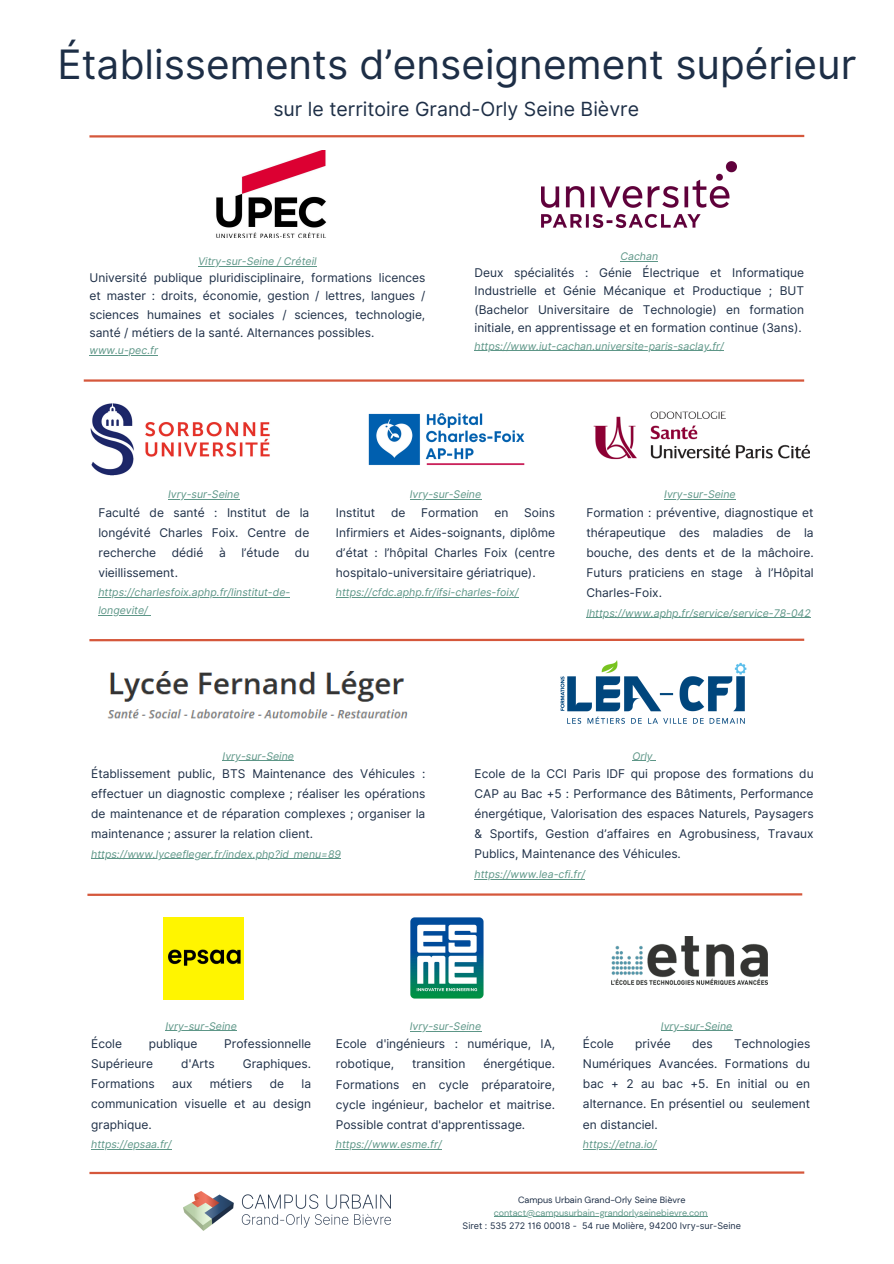
<style>
.page{position:relative;width:894px;height:1264px;background:#fff}
.page>*{position:absolute;margin:0;border:0;box-sizing:border-box;transform-origin:0 0}
.t1{font:40.5px "Inter";color:#1d2e46}
.t2{font:19.5px "Inter";color:#1d2e46}
.t3{font:12px/20.1px "Inter";color:#1d2e46;text-align:justify}
.t4{font:italic 10.5px "Inter";color:#5d9687}
.t5{font:9px "Inter";color:#1d2e46}
.t6{font:9px "DM Sans";color:#5d9687}
.t7{font:9px "DM Sans";color:#1d2e46}
</style>
<div class="page">
<img style="left:183px;top:1191px;width:207px;height:39px">
<img style="left:216px;top:150px;width:111px;height:88px">
<hr style="left:84px;top:379px;width:720px;height:2px;background:#d5573b">
<hr style="left:87px;top:893px;width:715px;height:2px;background:#d5573b">
<hr style="left:89px;top:1171px;width:715px;height:3px;background:#d5573b">
<img style="left:90px;top:403px;width:180px;height:73px">
<img style="left:541px;top:161px;width:195px;height:66px">
<img style="left:593px;top:411px;width:217px;height:49px">
<img style="left:107px;top:671px;width:301px;height:48px">
<img style="left:368px;top:413px;width:157px;height:52px">
<img style="left:611px;top:936px;width:155px;height:48px">
<img style="left:410px;top:917px;width:74px;height:82px">
<img style="left:164px;top:917px;width:79px;height:82px">
<img style="left:560px;top:660px;width:187px;height:64px">
<hr style="left:198px;top:266px;width:118px;height:1px;background:#5d9687">
<hr style="left:89px;top:355px;width:69px;height:1px;background:#5d9687">
<hr style="left:493px;top:1216px;width:214px;height:1px;background:#5d9687">
<hr style="left:89px;top:135px;width:715px;height:2px;background:#d5573b">
<hr style="left:89px;top:638px;width:715px;height:3px;background:#d5573b">
<hr style="left:168px;top:499px;width:71px;height:1px;background:#5d9687">
<hr style="left:98px;top:597px;width:192px;height:1px;background:#5d9687">
<hr style="left:98px;top:615px;width:50px;height:1px;background:#5d9687">
<hr style="left:409px;top:499px;width:72px;height:1px;background:#5d9687">
<hr style="left:336px;top:597px;width:182px;height:1px;background:#5d9687">
<hr style="left:664px;top:499px;width:71px;height:1px;background:#5d9687">
<hr style="left:586px;top:617px;width:224px;height:1px;background:#5d9687">
<hr style="left:222px;top:760px;width:72px;height:1px;background:#5d9687">
<hr style="left:91px;top:858px;width:250px;height:1px;background:#5d9687">
<hr style="left:409px;top:1030px;width:72px;height:1px;background:#5d9687">
<hr style="left:336px;top:1148px;width:106px;height:1px;background:#5d9687">
<hr style="left:660px;top:1030px;width:72px;height:1px;background:#5d9687">
<hr style="left:582px;top:1148px;width:74px;height:1px;background:#5d9687">
<hr style="left:165px;top:1030px;width:72px;height:1px;background:#5d9687">
<hr style="left:91px;top:1148px;width:81px;height:1px;background:#5d9687">
<hr style="left:620px;top:261px;width:38px;height:1px;background:#5d9687">
<hr style="left:474px;top:350px;width:249px;height:1px;background:#5d9687">
<svg style="left:632px;top:760px;width:23px;height:1px"></svg>
<hr style="left:474px;top:878px;width:111px;height:1px;background:#5d9687">
<h3 class="t1" style="left:58px;top:40px;width:800px">Établissements d’enseignement supérieur</h3>
<p class="t2" style="left:273px;top:97px;width:367px">sur le territoire Grand-Orly Seine Bièvre</p>
<p class="t4" style="left:198px;top:255px;width:120px">Vitry-sur-Seine / Créteil</p>
<p class="t3" style="left:89px;top:268px;width:337px;line-height:18.5px">Université publique pluridisciplinaire, formations licences et master : droits, économie, gestion / lettres, langues / sciences humaines et sociales / sciences, technologie, santé / métiers de la santé. Alternances possibles.</p>
<h3 class="t4" style="left:89px;top:344px;width:70px">www.u-pec.fr</h3>
<p class="t4" style="left:620px;top:250px;width:39px">Cachan</p>
<p class="t3" style="left:474px;top:263px;width:331px;line-height:18.5px">Deux spécialités : Génie Électrique et Informatique Industrielle et Génie Mécanique et Productique ; BUT (Bachelor Universitaire de Technologie) en formation initiale, en apprentissage et en formation continue (3ans).</p>
<p class="t4" style="left:474px;top:339px;width:251px">https://www.iut-cachan.universite-paris-saclay.fr/</p>
<p class="t4" style="left:168px;top:488px;width:73px">Ivry-sur-Seine</p>
<p class="t3" style="left:98px;top:502px;width:212px">Faculté de santé : Institut de la longévité Charles Foix. Centre de recherche</p>
<p class="t3" style="left:172px;top:542px;width:33px">dédié</p>
<p class="t3" style="left:219px;top:542px;width:8px">à</p>
<p class="t3" style="left:241px;top:542px;width:39px">l’étude</p>
<p class="t3" style="left:295px;top:542px;width:16px">du</p>
<p class="t3" style="left:98px;top:562px;width:81px">vieillissement.</p>
<h3 class="t4" style="left:98px;top:586px;width:193px">https://charlesfoix.aphp.fr/linstitut-de-</h3>
<h3 class="t4" style="left:98px;top:604px;width:51px">longevite/</h3>
<h3 class="t4" style="left:409px;top:488px;width:73px">Ivry-sur-Seine</h3>
<h3 class="t3" style="left:336px;top:502px;width:221px;text-indent:188px">Soins Infirmiers et Aides-soignants, diplôme d’état : l’hôpital Charles Foix (centre hospitalo-universitaire gériatrique).</h3>
<p class="t4" style="left:336px;top:586px;width:184px">https://cfdc.aphp.fr/ifsi-charles-foix/</p>
<h3 class="t3" style="left:336px;top:502px;width:41px">Institut</h3>
<h3 class="t3" style="left:391px;top:502px;width:16px">de</h3>
<h3 class="t3" style="left:421px;top:502px;width:59px">Formation</h3>
<h3 class="t3" style="left:494px;top:502px;width:16px">en</h3>
<p class="t4" style="left:664px;top:488px;width:73px">Ivry-sur-Seine</p>
<p class="t3" style="left:586px;top:502px;width:229px">Formation : préventive, diagnostique et thérapeutique des maladies de la bouche, des dents et de la mâchoire.<br>Futurs praticiens en stage à l’Hôpital Charles-Foix.</p>
<p class="t4" style="left:586px;top:606px;width:226px">Ihttps://www.aphp.fr/service/service-78-042</p>
<p class="t4" style="left:222px;top:749px;width:73px">Ivry-sur-Seine</p>
<p class="t3" style="left:91px;top:763px;width:335px">Établissement public, BTS Maintenance des Véhicules : effectuer un diagnostic complexe ; réaliser les opérations de maintenance et de réparation complexes ; organiser la maintenance ; assurer la relation client.</p>
<p class="t4" style="left:91px;top:847px;width:251px">https://www.lyceefleger.fr/index.php?id_menu=89</p>
<p class="t4" style="left:632px;top:749px;width:22px">Orly</p>
<p class="t3" style="left:474px;top:763px;width:340px">Ecole de la CCI Paris IDF qui propose des formations du CAP au Bac +5 : Performance des Bâtiments, Performance énergétique, Valorisation des espaces Naturels, Paysagers &amp; Sportifs, Gestion d’affaires en Agrobusiness, Travaux Publics, Maintenance des Véhicules.</p>
<p class="t4" style="left:474px;top:867px;width:112px">https://www.lea-cfi.fr/</p>
<p class="t4" style="left:165px;top:1019px;width:73px">Ivry-sur-Seine</p>
<p class="t3" style="left:91px;top:1033px;width:32px">École</p>
<p class="t3" style="left:149px;top:1033px;width:50px">publique</p>
<p class="t3" style="left:224px;top:1033px;width:88px">Professionnelle</p>
<p class="t3" style="left:91px;top:1053px;width:63px">Supérieure</p>
<p class="t3" style="left:181px;top:1053px;width:35px">d'Arts</p>
<p class="t3" style="left:243px;top:1053px;width:70px">Graphiques.</p>
<p class="t3" style="left:91px;top:1073px;width:65px">Formations</p>
<p class="t3" style="left:172px;top:1073px;width:22px">aux</p>
<p class="t3" style="left:210px;top:1073px;width:44px">métiers</p>
<p class="t3" style="left:270px;top:1073px;width:16px">de</p>
<p class="t3" style="left:91px;top:1073px;width:221px;text-indent:210px">la communication visuelle et au design graphique.</p>
<p class="t4" style="left:91px;top:1137px;width:82px">https://epsaa.fr/</p>
<p class="t4" style="left:409px;top:1019px;width:73px">Ivry-sur-Seine</p>
<p class="t3" style="left:336px;top:1033px;width:221px">Ecole d'ingénieurs : numérique, IA, robotique,</p>
<p class="t3" style="left:336px;top:1053px;width:221px;text-indent:148px">énergétique.<br>Formations en cycle préparatoire, cycle ingénieur, bachelor et maitrise.<br>Possible contrat d'apprentissage.</p>
<p class="t4" style="left:336px;top:1137px;width:107px">https://www.esme.fr/</p>
<p class="t3" style="left:412px;top:1053px;width:55px">transition</p>
<p class="t4" style="left:660px;top:1019px;width:73px">Ivry-sur-Seine</p>
<p class="t3" style="left:582px;top:1033px;width:32px">École</p>
<p class="t3" style="left:635px;top:1033px;width:37px">privée</p>
<p class="t3" style="left:692px;top:1033px;width:22px">des</p>
<p class="t3" style="left:582px;top:1033px;width:229px;text-indent:151px">Technologies Numériques Avancées. Formations du bac + 2 au bac +5. En initial ou en alternance. En présentiel ou seulement en distanciel.</p>
<p class="t4" style="left:582px;top:1137px;width:75px">https://etna.io/</p>
<h3 class="t7" style="left:518px;top:1193px;width:169px">Campus Urbain Grand-Orly Seine Bièvre</h3>
<p class="t6" style="left:493px;top:1206px;width:215px">contact@campusurbain-grandorlyseinebievre.com</p>
<p class="t5" style="left:462px;top:1220px;width:280px">Siret : 535 272 116 00018 - 54 rue Molière, 94200 Ivry-sur-Seine</p>
</div>
